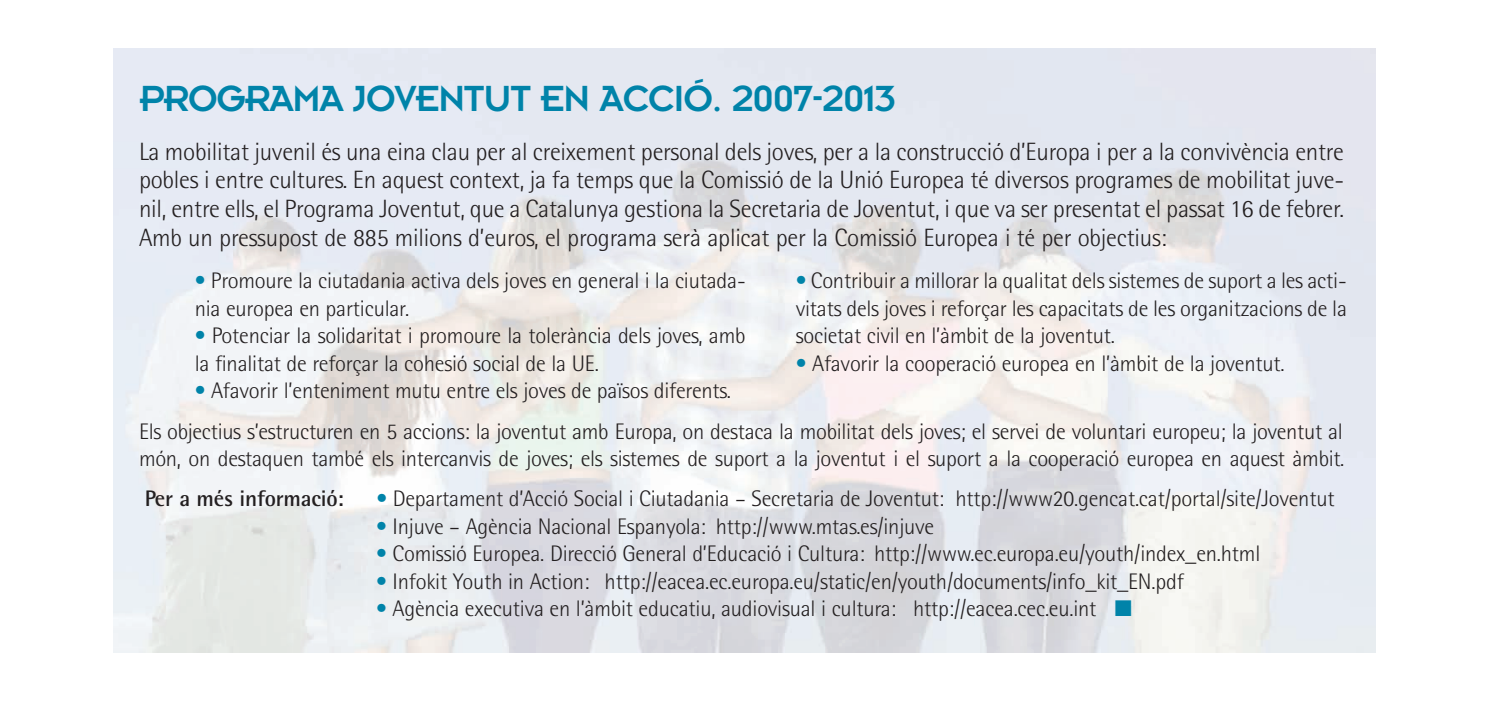
<style>
.page{position:relative;width:1489px;height:720px;background:#fff}
.page>*{position:absolute;margin:0;border:0;box-sizing:border-box;transform-origin:0 0}
.t1{font:40px "Insignia";letter-spacing:-.03em;color:#0083a9}
.t2{font:300 25px/28.8px "Rotis Semi Sans";letter-spacing:-.01em;color:#231f20;text-align:justify}
.t3{font:300 22.5px/27.5px "Rotis Semi Sans";letter-spacing:-.01em;color:#231f20}
.t4{font:700 22.5px "Rotis Semi Sans";letter-spacing:-.01em;color:#231f20}
.s1{color:#0083a9}
</style>
<div class="page">
<hr style="left:0;top:164px;width:1px;height:486px;background:#9ecee1">
<hr style="left:0;top:161px;width:1px;height:78px;background:#0083a9">
<h1 class="t1" style="left:139px;top:86px;width:758px">PROGRAMA JOVENTUT EN ACCIÓ. 2007-2013</h1>
<p class="t2" style="left:139px;top:139px;width:1206px">La mobilitat juvenil és una eina clau per al creixement personal dels joves, per a la construcció d’Europa i per a la convivència entre pobles i entre cultures. En aquest context, ja fa temps que la Comissió de la Unió Europea té diversos programes de mobilitat juve&shy;nil, entre ells, el Programa Joventut, que a Catalunya gestiona la Secretaria de Joventut, i que va ser presentat el passat 16 de febrer.<br>Amb un pressupost de 885 milions d’euros, el programa serà aplicat per la Comissió Europea i té per objectius:</p>
<p class="t3" style="left:195px;top:269px;width:552px"><span class="s1">•</span> Promoure la ciutadania activa dels joves en general i la ciutada&shy;nia europea en particular.</p>
<p class="t3" style="left:195px;top:324px;width:552px"><span class="s1">•</span> Potenciar la solidaritat i promoure la tolerància dels joves, amb la finalitat de reforçar la cohesió social de la UE.</p>
<p class="t3" style="left:195px;top:379px;width:538px"><span class="s1">•</span> Afavorir l’enteniment mutu entre els joves de països diferents.</p>
<p class="t3" style="left:795px;top:269px;width:552px;text-align:justify"><span class="s1">•</span> Contribuir a millorar la qualitat dels sistemes de suport a les acti&shy;vitats dels joves i reforçar les capacitats de les organitzacions de la societat civil en l’àmbit de la joventut.</p>
<p class="t3" style="left:795px;top:351px;width:490px"><span class="s1">•</span> Afavorir la cooperació europea en l’àmbit de la joventut.</p>
<p class="t3" style="left:139px;top:419px;width:1206px">Els objectius s’estructuren en 5 accions: la joventut amb Europa, on destaca la mobilitat dels joves; el servei de voluntari europeu; la joventut al món, on destaquen també els intercanvis de joves; els sistemes de suport a la joventut i el suport a la cooperació europea en aquest àmbit.</p>
<p class="t4" style="left:145px;top:490px;width:200px">Per a més informació:</p>
<p class="t3" style="left:376px;top:487px;width:959px"><span class="s1">•</span> Departament d’Acció Social i Ciutadania – Secretaria de Joventut: http://www20.gencat.cat/portal/site/Joventut</p>
<p class="t3" style="left:376px;top:514px;width:559px"><span class="s1">•</span> Injuve – Agència Nacional Espanyola: http://www.mtas.es/injuve</p>
<p class="t3" style="left:376px;top:542px;width:885px"><span class="s1">•</span> Comissió Europea. Direcció General d’Educació i Cultura: http://www.ec.europa.eu/youth/index_en.html</p>
<p class="t3" style="left:376px;top:569px;width:809px"><span class="s1">•</span> Infokit Youth in Action: http://eacea.ec.europa.eu/static/en/youth/documents/info_kit_EN.pdf</p>
<p class="t3" style="left:376px;top:597px;width:757px"><span class="s1">•</span> Agència executiva en l’àmbit educatiu, audiovisual i cultura: http://eacea.cec.eu.int <span class="s1">■</span></p>
</div>
